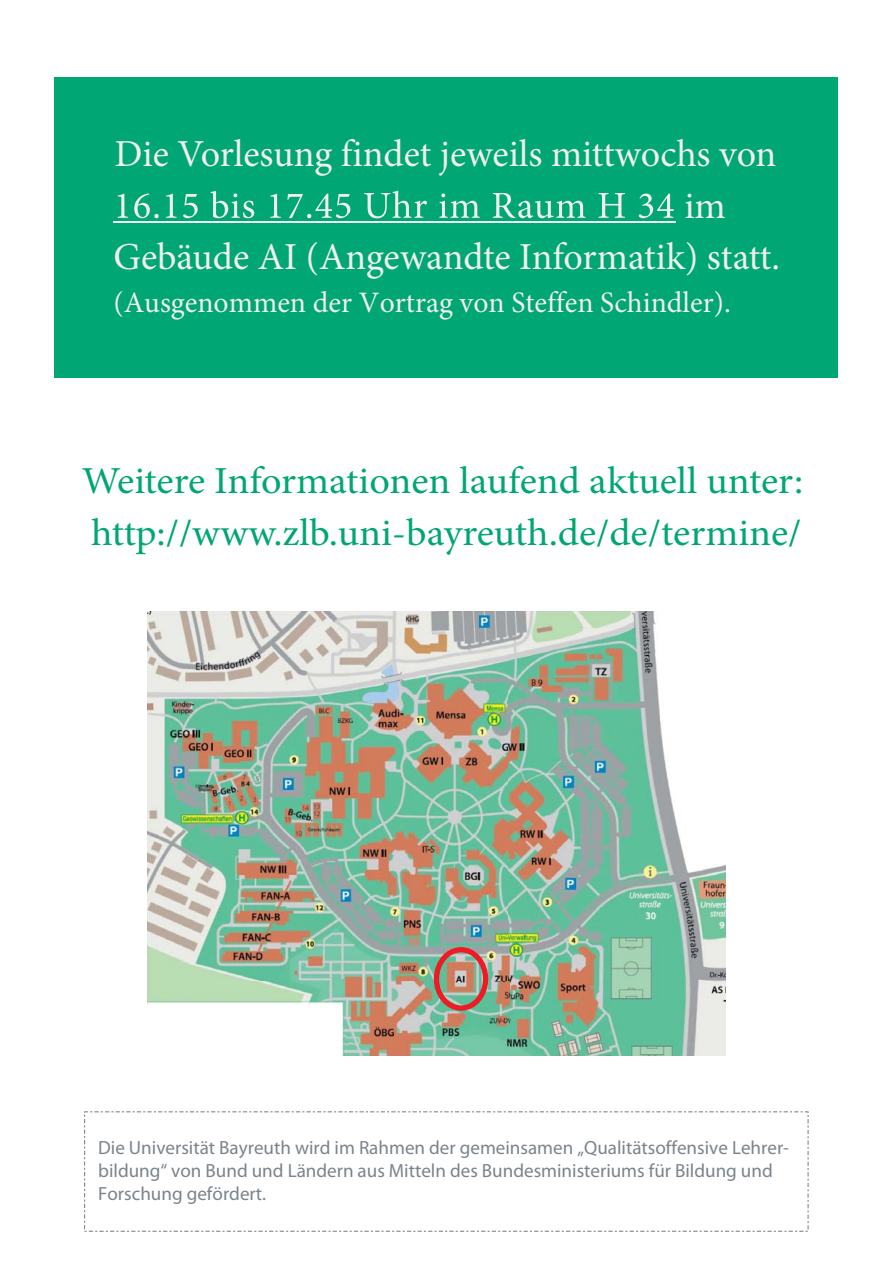
<style>
.page{position:relative;width:893px;height:1263px;background:#fff}
.page>*{position:absolute;margin:0;border:0;box-sizing:border-box;transform-origin:0 0}
.t1{font:38.1px/51.4px "Minion Pro";color:#00a673;scale:1.06 1}
.t2{font:38.1px "Minion Pro";color:#f0efec}
.t3{font:29.7px "Minion Pro";color:#f0efec}
.t4{font:19.05px/23px "Myriad Pro";color:#7a848c}
</style>
<div class="page">
<img style="left:147px;top:611px;width:579px;height:445px">
<div style="left:84px;top:1111px;width:724px;height:121px;border:1px dashed #7a848c"></div>
<div style="left:434px;top:947px;width:54px;height:64px;border:5px solid #ed1c24;border-radius:50%"></div>
<div style="left:55px;top:77px;width:783px;height:300px;background:#00a673"></div>
<svg style="left:118px;top:194px;width:10px;height:24px"></svg>
<svg style="left:134px;top:193px;width:25px;height:25px"></svg>
<svg style="left:166px;top:194px;width:11px;height:24px"></svg>
<svg style="left:183px;top:194px;width:15px;height:24px"></svg>
<svg style="left:211px;top:191px;width:43px;height:27px"></svg>
<svg style="left:270px;top:194px;width:11px;height:24px"></svg>
<svg style="left:287px;top:194px;width:63px;height:24px"></svg>
<svg style="left:364px;top:191px;width:63px;height:27px"></svg>
<svg style="left:439px;top:193px;width:41px;height:25px"></svg>
<svg style="left:493px;top:193px;width:92px;height:25px"></svg>
<svg style="left:598px;top:193px;width:27px;height:25px"></svg>
<svg style="left:639px;top:194px;width:35px;height:24px"></svg>
<hr style="left:113px;top:221px;width:563px;height:2px;background:#f0efec">
<h1 class="t2" style="left:115px;top:139px;width:663px">Die Vorlesung findet jeweils mittwochs von</h1>
<h1 class="t2" style="left:684px;top:191px;width:43px">im</h1>
<h1 class="t2" style="left:113px;top:242px;width:668px">Gebäude AI (Angewandte Informatik) statt.</h1>
<h2 class="t3" style="left:113px;top:291px;width:619px">(Ausgenommen der Vortrag von Steffen Schindler).</h2>
<h1 class="t1" style="left:82px;top:458px;width:682px">Weitere Informationen laufend aktuell unter: http://www.zlb.uni-bayreuth.de/de/termine/</h1>
<p class="t4" style="left:98px;top:1137px;width:692px">Die Universität Bayreuth wird im Rahmen der gemeinsamen „Qualitätsoffensive Lehrer&shy;bildung“ von Bund und Ländern aus Mitteln des Bundesministeriums für Bildung und<br>Forschung gefördert.</p>
</div>
